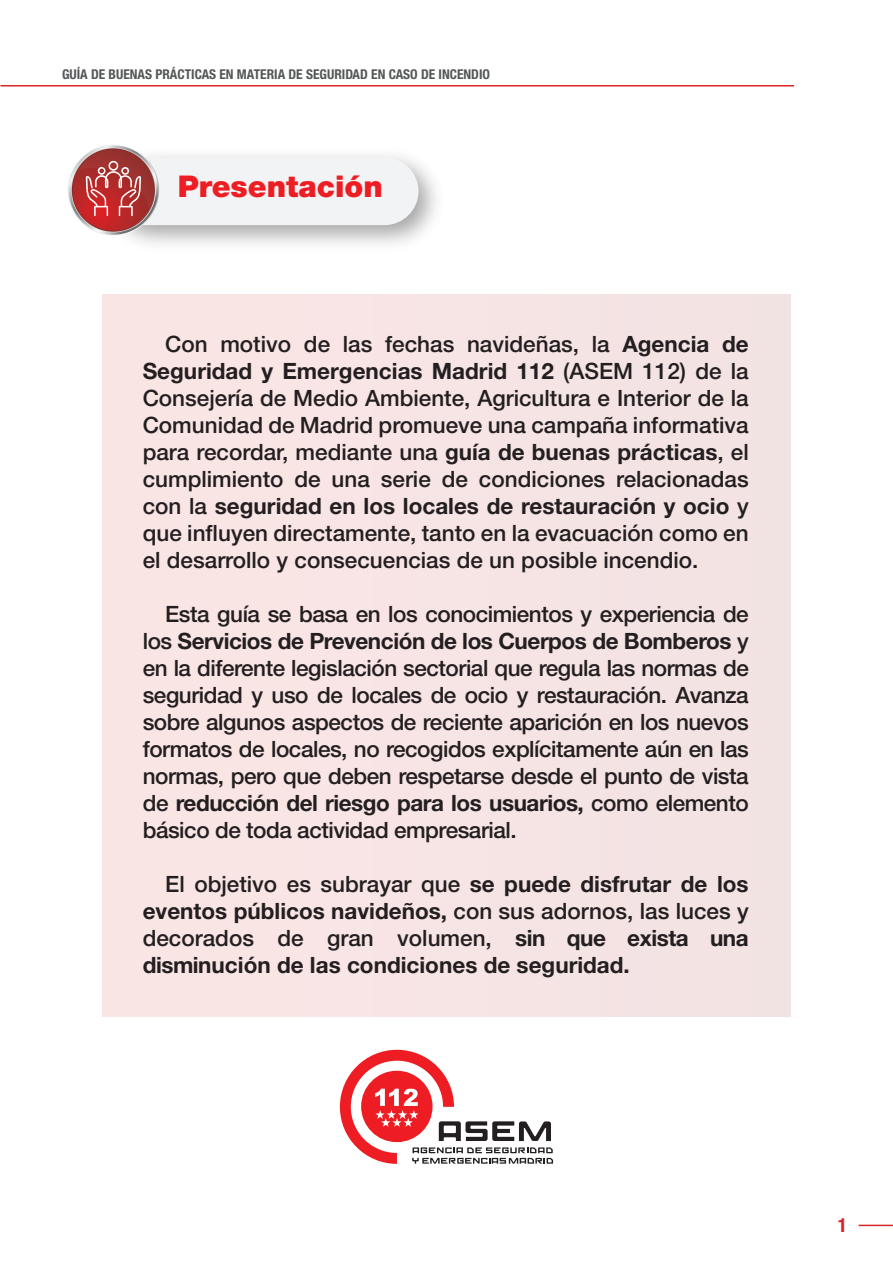
<style>
.page{position:relative;width:893px;height:1263px;background:#fff}
.page>*{position:absolute;margin:0;border:0;box-sizing:border-box;transform-origin:0 0}
.t1{font:900 30px "Helvetica Neue LT Std";color:#ee1d23}
.t2{font:500 22.5px/27px "Helvetica Neue LT Std";letter-spacing:-.02em;color:#231f20;text-align:justify}
.t3{font:700 22.5px/27px "Helvetica Neue LT Std";color:#231f20;text-align:justify}
.t4{font:700 condensed 19.5px "Helvetica Neue LT Std";color:#d92528}
.t5{font:700 condensed 13.5px "Helvetica Neue LT Std";color:#545758}
.s1{font-weight:700}
.s2{font-weight:500}
</style>
<div class="page">
<div style="left:102px;top:295px;width:689px;height:722px;background:#f7e4e4"></div>
<hr style="left:859px;top:1225px;width:34px;height:1px;background:#d92528">
<img style="left:126px;top:155px;width:310px;height:89px">
<div style="left:111px;top:157px;width:307px;height:68px;background:#f2f3f4;border-radius:34px"></div>
<svg style="left:68px;top:144px;width:91px;height:92px"></svg>
<svg style="left:69px;top:145px;width:89px;height:90px"></svg>
<svg style="left:72px;top:148px;width:83px;height:84px"></svg>
<svg style="left:73px;top:149px;width:81px;height:82px"></svg>
<svg style="left:78px;top:149px;width:76px;height:67px"></svg>
<hr style="left:0;top:85px;width:794px;height:1px;background:#d92528">
<svg style="left:340px;top:1050px;width:213px;height:114px"></svg>
<p class="t5" style="left:62px;top:66px;width:430px">GUÍA DE BUENAS PRÁCTICAS EN MATERIA DE SEGURIDAD EN CASO DE INCENDIO</p>
<h1 class="t1" style="left:178px;top:168px;width:207px">Presentación</h1>
<p class="t2" style="left:143px;top:330px;width:608px;text-indent:22px">Con motivo de las fechas navideñas, la <span class="s1">Agencia de Seguridad y Emergencias Madrid 112</span> (ASEM 112) de la Consejería de Medio Ambiente, Agricultura e Interior de la Comunidad de Madrid promueve una campaña informativa para recordar, mediante una <span class="s1">guía de buenas prácticas</span>, el cumplimiento de una serie de condiciones relacionadas con la <span class="s1">seguridad en los locales de restauración y ocio</span> y que influyen directamente, tanto en la evacuación como en el desarrollo y consecuencias de un posible incendio.</p>
<p class="t2" style="left:143px;top:600px;width:608px;text-indent:22px">Esta guía se basa en los conocimientos y experiencia de los <span class="s1">Servicios de Prevención de los Cuerpos de Bomberos</span> y en la diferente legislación sectorial que regula las normas de seguridad y uso de locales de ocio y restauración. Avanza sobre algunos aspectos de reciente aparición en los nuevos formatos de locales, no recogidos explícitamente aún en las normas, pero que deben respetarse desde el punto de vista de <span class="s1">reducción del riesgo para los usuarios,</span> como elemento básico de toda actividad empresarial.</p>
<p class="t3" style="left:143px;top:870px;width:608px;text-indent:22px"><span class="s2">El objetivo es subrayar que</span> se puede disfrutar de los eventos públicos navideños, <span class="s2">con sus adornos, las luces y decorados de gran volumen,</span> sin que exista una disminución de las condiciones de seguridad.</p>
<p class="t4" style="left:838px;top:1213px;width:11px">1</p>
</div>
